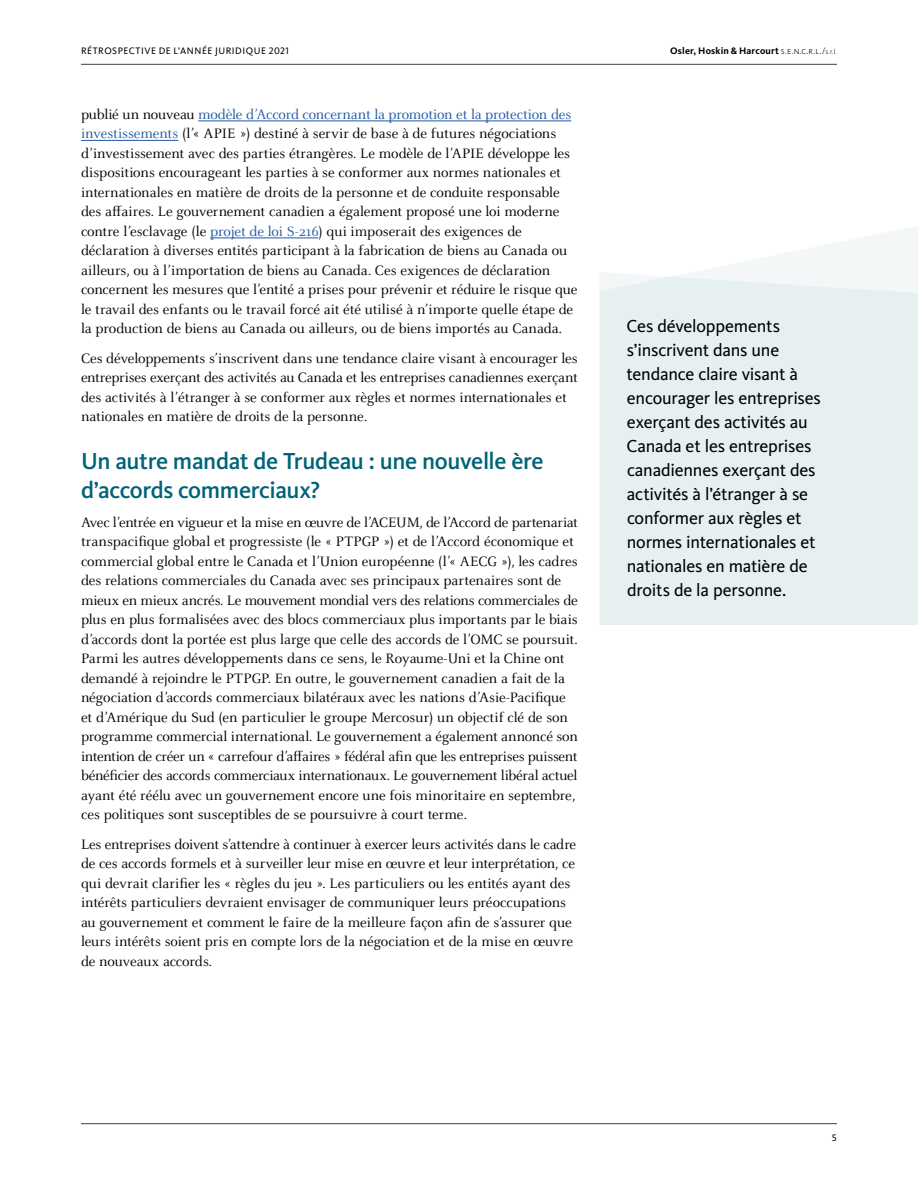
<style>
.page{position:relative;width:918px;height:1188px;background:#fff}
.page>*{position:absolute;margin:0;border:0;box-sizing:border-box;transform-origin:0 0}
.t1{font:500 24px/28.5px "Kievit Pro";color:#006377}
.t2{font:18px/24px "Kievit Pro";letter-spacing:-.01em;color:#000}
.t3{font:15px/19.5px "Celeste OT";letter-spacing:-.01em;color:#000}
.t4{font:700 9.75px "Kievit Pro";letter-spacing:.015em;color:#000}
.t5{font:9.75px "Kievit Pro";letter-spacing:.055em;color:#000}
.s1{font-weight:300}
.s2{font-weight:300;font-size:7.35px}
.s3{color:#2258a4}
</style>
<div class="page">
<hr style="left:81px;top:1123px;width:756px;height:1px;background:#414141">
<hr style="left:81px;top:64px;width:756px;height:1px;background:#414141">
<hr style="left:198px;top:121px;width:373px;height:1px;background:#2258a4">
<hr style="left:81px;top:140px;width:97px;height:1px;background:#2258a4">
<hr style="left:210px;top:238px;width:108px;height:1px;background:#2258a4">
<svg style="left:697px;top:226px;width:221px;height:46px;fill:#f3f7f8"></svg>
<div style="left:599px;top:272px;width:319px;height:353px;background:#e7f0f1"></div>
<p class="t5" style="left:81px;top:45px;width:209px">RÉTROSPECTIVE DE L’ANNÉE JURIDIQUE 2021</p>
<p class="t4" style="left:670px;top:45px;width:168px">Osler, Hoskin &amp; Harcourt <span class="s1">s.e.n.c.r.l./</span><span class="s2">s.r.l.</span></p>
<p class="t3" style="left:81px;top:105px;width:498px">publié un nouveau <span class="s3">modèle d’Accord concernant la promotion et la protection des investissements</span> (l’« APIE ») destiné à servir de base à de futures négociations d’investissement avec des parties étrangères. Le modèle de l’APIE développe les dispositions encourageant les parties à se conformer aux normes nationales et internationales en matière de droits de la personne et de conduite responsable des affaires. Le gouvernement canadien a également proposé une loi moderne contre l’esclavage (le <span class="s3">projet de loi S-216</span>) qui imposerait des exigences de déclaration à diverses entités participant à la fabrication de biens au Canada ou ailleurs, ou à l’importation de biens au Canada. Ces exigences de déclaration concernent les mesures que l’entité a prises pour prévenir et réduire le risque que le travail des enfants ou le travail forcé ait été utilisé à n’importe quelle étape de la production de biens au Canada ou ailleurs, ou de biens importés au Canada.</p>
<p class="t3" style="left:81px;top:348px;width:498px">Ces développements s’inscrivent dans une tendance claire visant à encourager les entreprises exerçant des activités au Canada et les entreprises canadiennes exerçant des activités à l’étranger à se conformer aux règles et normes internationales et nationales en matière de droits de la personne.</p>
<h1 class="t1" style="left:81px;top:447px;width:464px">Un autre mandat de Trudeau : une nouvelle ère d’accords commerciaux?</h1>
<p class="t3" style="left:81px;top:513px;width:498px">Avec l’entrée en vigueur et la mise en œuvre de l’ACEUM, de l’Accord de partenariat transpacifique global et progressiste (le « PTPGP ») et de l’Accord économique et commercial global entre le Canada et l’Union européenne (l’« AECG »), les cadres des relations commerciales du Canada avec ses principaux partenaires sont de mieux en mieux ancrés. Le mouvement mondial vers des relations commerciales de plus en plus formalisées avec des blocs commerciaux plus importants par le biais d’accords dont la portée est plus large que celle des accords de l’OMC se poursuit.<br>Parmi les autres développements dans ce sens, le Royaume-Uni et la Chine ont demandé à rejoindre le PTPGP. En outre, le gouvernement canadien a fait de la négociation d’accords commerciaux bilatéraux avec les nations d’Asie-Pacifique et d’Amérique du Sud (en particulier le groupe Mercosur) un objectif clé de son programme commercial international. Le gouvernement a également annoncé son intention de créer un « carrefour d’affaires » fédéral afin que les entreprises puissent bénéficier des accords commerciaux internationaux. Le gouvernement libéral actuel ayant été réélu avec un gouvernement encore une fois minoritaire en septembre, ces politiques sont susceptibles de se poursuivre à court terme.</p>
<p class="t3" style="left:81px;top:834px;width:497px">Les entreprises doivent s’attendre à continuer à exercer leurs activités dans le cadre de ces accords formels et à surveiller leur mise en œuvre et leur interprétation, ce qui devrait clarifier les « règles du jeu ». Les particuliers ou les entités ayant des intérêts particuliers devraient envisager de communiquer leurs préoccupations au gouvernement et comment le faire de la meilleure façon afin de s’assurer que leurs intérêts soient pris en compte lors de la négociation et de la mise en œuvre de nouveaux accords.</p>
<p class="t2" style="left:626px;top:314px;width:196px">Ces développements s’inscrivent dans une tendance claire visant à encourager les entreprises exerçant des activités au<br>Canada et les entreprises canadiennes exerçant des activités à l’étranger à se conformer aux règles et normes internationales et nationales en matière de droits de la personne.</p>
<p class="t5" style="left:832px;top:1132px;width:7px">5</p>
</div>
